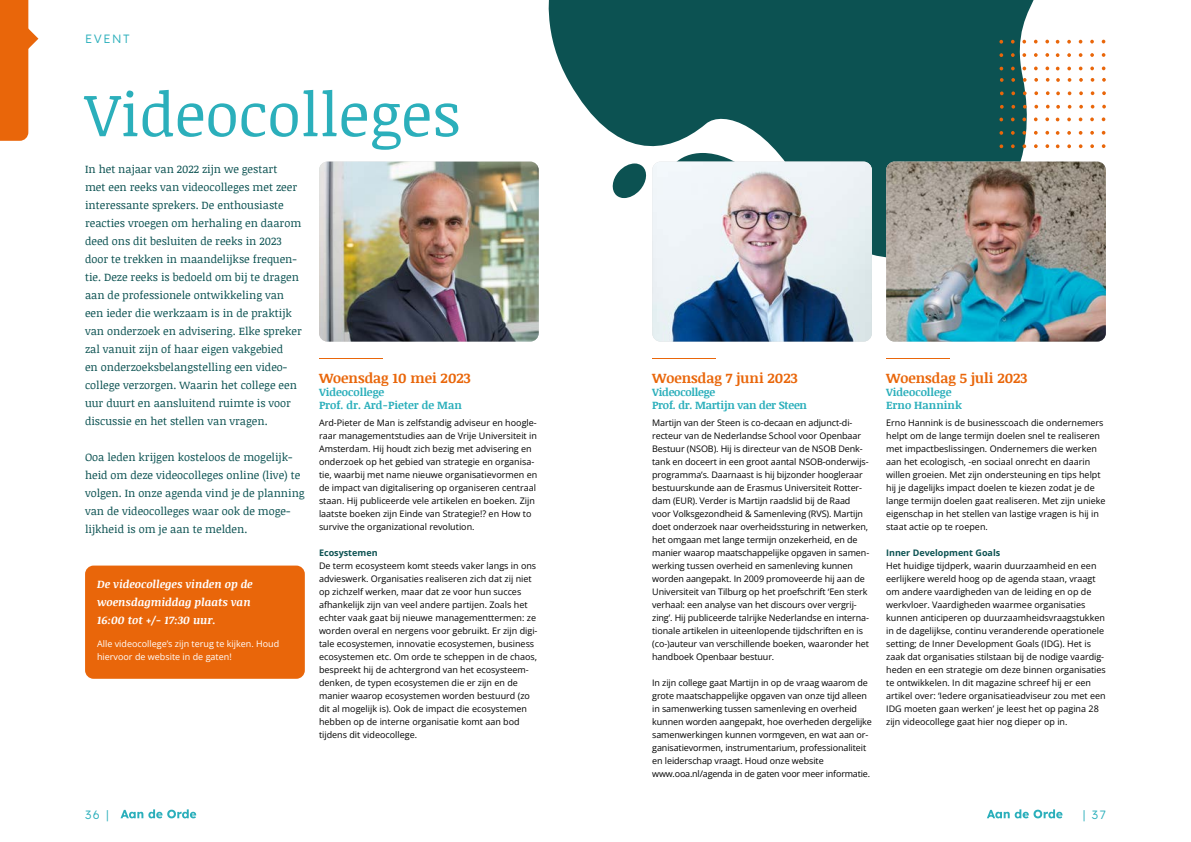
<style>
.page{position:relative;width:1191px;height:842px;background:#fff}
.page>*{position:absolute;margin:0;border:0;box-sizing:border-box;transform-origin:0 0}
.t1{font:60.8px "Noticia Text";color:#2bafbb}
.t2{font:700 14px "Noticia Text";color:#e9660a}
.t3{font:12px "Lexend Deca";letter-spacing:.13em;color:#2bafbb}
.t4{font:11px/18px "Noticia Text";color:#0c5252}
.t5{font:italic 700 11px/18px "Noticia Text";color:#fff}
.t6{font:700 11px/13px "Noticia Text";color:#2bafbb}
.t7{font:700 11px/13px "Noticia Text";letter-spacing:-.02em;color:#2bafbb}
.t8{font:9px/13px "Open Sans";color:#000}
.t9{font:9px/13px "Open Sans";color:#fff}
.t10{font:700 9px "Open Sans";color:#0c5252}
</style>
<div class="page">
<div style="left:85px;top:566px;width:220px;height:113px;background:#e9660a;border-radius:9px"></div>
<svg style="left:120px;top:809px;width:76px;height:9px"></svg>
<svg style="left:987px;top:809px;width:75px;height:9px"></svg>
<svg style="left:518px;top:0;width:556px;height:258px;fill:#0c5252"></svg>
<svg style="left:656px;top:153px;width:128px;height:9px"></svg>
<svg style="left:610px;top:163px;width:38px;height:35px"></svg>
<hr style="left:886px;top:358px;width:64px;height:1px;background:#e9660a">
<hr style="left:319px;top:358px;width:64px;height:1px;background:#e9660a">
<hr style="left:652px;top:358px;width:64px;height:1px;background:#e9660a">
<svg style="left:0;top:0;width:38px;height:141px"></svg>
<img style="left:319px;top:162px;width:220px;height:180px">
<img style="left:652px;top:162px;width:220px;height:180px">
<img style="left:886px;top:162px;width:220px;height:180px">
<svg style="left:1056px;top:78px;width:50px;height:31px"></svg>
<svg style="left:1055px;top:117px;width:50px;height:31px"></svg>
<svg style="left:1055px;top:40px;width:50px;height:30px"></svg>
<svg style="left:1000px;top:78px;width:49px;height:31px"></svg>
<svg style="left:999px;top:117px;width:50px;height:31px"></svg>
<svg style="left:999px;top:40px;width:50px;height:30px"></svg>
<h3 class="t3" style="left:85px;top:31px;width:46px">EVENT</h3>
<h1 class="t1" style="left:85px;top:72px;width:377px">Videocolleges</h1>
<p class="t4" style="left:85px;top:160px;width:218px">In het najaar van 2022 zijn we gestart<br>met een reeks van videocolleges met zeer interessante sprekers. De enthousiaste reacties vroegen om herhaling en daarom deed ons dit besluiten de reeks in 2023 door te trekken in maandelijkse frequen&shy;tie. Deze reeks is bedoeld om bij te dragen aan de professionele ontwikkeling van een ieder die werkzaam is in de praktijk van onderzoek en advisering. Elke spreker zal vanuit zijn of haar eigen vakgebied<br>en onderzoeksbelangstelling een video&shy;college verzorgen. Waarin het college een uur duurt en aansluitend ruimte is voor discussie en het stellen van vragen.</p>
<p class="t4" style="left:85px;top:448px;width:221px">Ooa leden krijgen kosteloos de mogelijk&shy;heid om deze videocolleges online (live) te volgen. In onze agenda vind je de planning van de videocolleges waar ook de moge&shy;lijkheid is om je aan te melden.</p>
<p class="t5" style="left:97px;top:575px;width:157px">De videocolleges vinden op de woensdagmiddag plaats van<br>16:00 tot +/- 17:30 uur.</p>
<p class="t9" style="left:97px;top:637px;width:184px">Alle videocollege’s zijn terug te kijken. Houd hiervoor de website in de gaten!</p>
<h2 class="t2" style="left:319px;top:368px;width:153px">Woensdag 10 mei 2023</h2>
<p class="t6" style="left:319px;top:385px;width:144px">Videocollege<br>Prof. dr. Ard-Pieter de Man</p>
<p class="t8" style="left:319px;top:416px;width:220px">Ard-Pieter de Man is zelfstandig adviseur en hoogle&shy;raar managementstudies aan de Vrije Universiteit in Amsterdam. Hij houdt zich bezig met advisering en onderzoek op het gebied van strategie en organisa&shy;tie, waarbij met name nieuwe organisatievormen en de impact van digitalisering op organiseren centraal staan. Hij publiceerde vele artikelen en boeken. Zijn laatste boeken zijn Einde van Strategie!? en How to survive the organizational revolution.</p>
<p class="t10" style="left:319px;top:547px;width:60px">Ecosystemen</p>
<p class="t8" style="left:319px;top:559px;width:220px">De term ecosysteem komt steeds vaker langs in ons advieswerk. Organisaties realiseren zich dat zij niet op zichzelf werken, maar dat ze voor hun succes afhankelijk zijn van veel andere partijen. Zoals het echter vaak gaat bij nieuwe managementtermen: ze worden overal en nergens voor gebruikt. Er zijn digi&shy;tale ecosystemen, innovatie ecosystemen, business ecosystemen etc. Om orde te scheppen in de chaos, bespreekt hij de achtergrond van het ecosysteem&shy;denken, de typen ecosystemen die er zijn en de manier waarop ecosystemen worden bestuurd (zo dit al mogelijk is). Ook de impact die ecosystemen hebben op de interne organisatie komt aan bod tijdens dit videocollege.</p>
<h2 class="t2" style="left:652px;top:368px;width:147px">Woensdag 7 juni 2023</h2>
<p class="t7" style="left:652px;top:385px;width:156px">Videocollege<br>Prof. dr. Martijn van der Steen</p>
<p class="t8" style="left:652px;top:416px;width:218px">Martijn van der Steen is co-decaan en adjunct-di&shy;recteur van de Nederlandse School voor Openbaar Bestuur (NSOB). Hij is directeur van de NSOB Denk&shy;tank en doceert in een groot aantal NSOB-onderwijs&shy;programma’s. Daarnaast is hij bijzonder hoogleraar bestuurskunde aan de Erasmus Universiteit Rotter&shy;dam (EUR). Verder is Martijn raadslid bij de Raad voor Volksgezondheid &amp; Samenleving (RVS). Martijn doet onderzoek naar overheidssturing in netwerken, het omgaan met lange termijn onzekerheid, en de manier waarop maatschappelijke opgaven in samen&shy;werking tussen overheid en samenleving kunnen worden aangepakt. In 2009 promoveerde hij aan de Universiteit van Tilburg op het proefschrift ‘Een sterk verhaal: een analyse van het discours over vergrij&shy;zing’. Hij publiceerde talrijke Nederlandse en interna&shy;tionale artikelen in uiteenlopende tijdschriften en is (co-)auteur van verschillende boeken, waaronder het handboek Openbaar bestuur.</p>
<p class="t8" style="left:652px;top:676px;width:221px">In zijn college gaat Martijn in op de vraag waarom de grote maatschappelijke opgaven van onze tijd alleen in samenwerking tussen samenleving en overheid kunnen worden aangepakt, hoe overheden dergelijke samenwerkingen kunnen vormgeven, en wat aan or&shy;ganisatievormen, instrumentarium, professionaliteit en leiderschap vraagt. Houd onze website www.ooa.nl/agenda in de gaten voor meer informatie.</p>
<h2 class="t2" style="left:886px;top:368px;width:143px">Woensdag 5 juli 2023</h2>
<p class="t6" style="left:886px;top:385px;width:77px">Videocollege<br>Erno Hannink</p>
<p class="t8" style="left:886px;top:416px;width:221px">Erno Hannink is de businesscoach die ondernemers helpt om de lange termijn doelen snel te realiseren met impactbeslissingen. Ondernemers die werken aan het ecologisch, -en sociaal onrecht en daarin willen groeien. Met zijn ondersteuning en tips helpt hij je dagelijks impact doelen te kiezen zodat je de lange termijn doelen gaat realiseren. Met zijn unieke eigenschap in het stellen van lastige vragen is hij in staat actie op te roepen.</p>
<p class="t10" style="left:886px;top:547px;width:116px">Inner Development Goals</p>
<p class="t8" style="left:886px;top:559px;width:221px">Het huidige tijdperk, waarin duurzaamheid en een eerlijkere wereld hoog op de agenda staan, vraagt om andere vaardigheden van de leiding en op de werkvloer. Vaardigheden waarmee organisaties kunnen anticiperen op duurzaamheidsvraagstukken in de dagelijkse, continu veranderende operationele setting; de Inner Development Goals (IDG). Het is zaak dat organisaties stilstaan bij de nodige vaardig&shy;heden en een strategie om deze binnen organisaties te ontwikkelen. In dit magazine schreef hij er een artikel over: ‘Iedere organisatieadviseur zou met een IDG moeten gaan werken’ je leest het op pagina 28 zijn videocollege gaat hier nog dieper op in.</p>
<h3 class="t3" style="left:85px;top:805px;width:25px">36 |</h3>
<h3 class="t3" style="left:1082px;top:805px;width:25px">| 37</h3>
</div>
